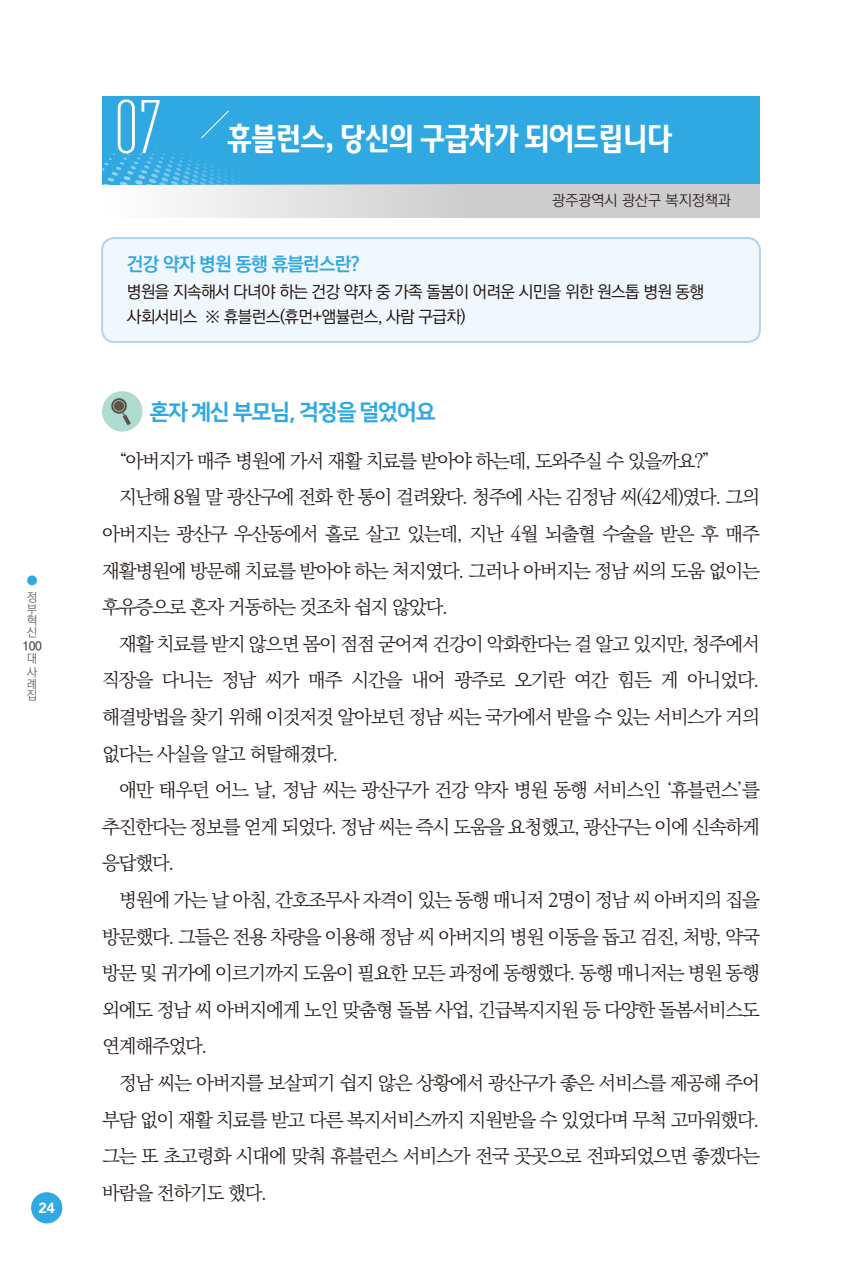
<style>
.page{position:relative;width:862px;height:1276px;background:#fff}
.page>*{position:absolute;margin:0;border:0;box-sizing:border-box;transform-origin:0 0}
.t1{font:300 74.2px "DIN Cond";color:#fff}
.다음_변경{font:700 30px "Daum Semi";letter-spacing:-.04em;color:#fff;scale:.85 1}
.t2{font:22px "Nanum Square EB";letter-spacing:-.06em;color:#30a8e1}
.t3{font:300 19px/36.6px "Ko Pub Batang";letter-spacing:-.06em;color:#231916;text-align:justify}
.t4{font:700 19px "Ko Pub Dotum";letter-spacing:-.04em;color:#30a8e1}
.t5{font:500 16.8px/24.2px "Ko Pub Dotum";letter-spacing:-.04em;color:#231916}
.ÙÅÁ_Û{font:300 15px "Ko Pub Dotum";color:#231916}
.t6{font:700 14.8px "Univers";color:#fff}
.t7{font:300 12px/11.6px "Ko Pub Dotum";color:#595857}
.t8{font:700 12px "Ko Pub Dotum";color:#595857}
.t9{font:300 12px "Ko Pub Dotum";color:#30a8e1}
</style>
<div class="page">
<div style="left:31px;top:1192px;width:31px;height:31px;background:#30a8e1;border-radius:50%"></div>
<div style="left:102px;top:391px;width:41px;height:41px;background:#afdbd1;border-radius:50%"></div>
<svg style="left:111px;top:398px;width:20px;height:27px"></svg>
<div style="left:102px;top:96px;width:658px;height:88px;background:#30a8e1"></div>
<svg style="left:201px;top:110px;width:28px;height:29px"></svg>
<svg style="left:102px;top:146px;width:144px;height:38px"></svg>
<div style="left:102px;top:184px;width:658px;height:34px;background:linear-gradient(to right,#f5f5f5,#c1c1c1)"></div>
<div style="left:102px;top:238px;width:658px;height:104px;background:#f1f8fd;border-radius:12px"></div>
<div style="left:101px;top:237px;width:660px;height:106px;border:2px solid #aed4f1;border-radius:12px"></div>
<p class="t9" style="left:27px;top:574px;width:12px">●</p>
<p class="t7" style="left:27px;top:592px;width:12px;text-align:justify">정 부 혁 신</p>
<p class="t8" style="left:23px;top:640px;width:21px">100</p>
<p class="t7" style="left:27px;top:651px;width:12px;line-height:14.6px">대 사</p>
<p class="t7" style="left:27px;top:679px;width:11px">례 집</p>
<p class="t6" style="left:39px;top:1199px;width:18px">24</p>
<p class="t1" style="left:113px;top:84px;width:51px">07</p>
<p class="다음_변경" style="left:227px;top:121px;width:526px">휴블런스, 당신의 구급차가 되어드립니다</p>
<p class="ÙÅÁ_Û" style="left:552px;top:193px;width:180px">광주광역시 광산구 복지정책과</p>
<p class="t4" style="left:127px;top:255px;width:234px">건강 약자 병원 동행 휴블런스란?</p>
<p class="t5" style="left:127px;top:281px;width:579px">병원을 지속해서 다녀야 하는 건강 약자 중 가족 돌봄이 어려운 시민을 위한 원스톱 병원 동행 사회서비스 ※ 휴블런스(휴먼+앰뷸런스, 사람 구급차)</p>
<p class="t2" style="left:150px;top:400px;width:288px">혼자 계신 부모님, 걱정을 덜었어요</p>
<p class="t3" style="left:119px;top:443px;width:592px">“아버지가 매주 병원에 가서 재활 치료를 받아야 하는데, 도와주실 수 있을까요?”</p>
<p class="t3" style="left:102px;top:480px;width:659px;text-indent:17px">지난해 8월 말 광산구에 전화 한 통이 걸려왔다. 청주에 사는 김정남 씨(42세)였다. 그의 아버지는 광산구 우산동에서 홀로 살고 있는데, 지난 4월 뇌출혈 수술을 받은 후 매주 재활병원에 방문해 치료를 받아야 하는 처지였다. 그러나 아버지는 정남 씨의 도움 없이는 후유증으로 혼자 거동하는 것조차 쉽지 않았다.</p>
<p class="t3" style="left:102px;top:626px;width:659px;text-indent:17px">재활 치료를 받지 않으면 몸이 점점 굳어져 건강이 악화한다는 걸 알고 있지만, 청주에서 직장을 다니는 정남 씨가 매주 시간을 내어 광주로 오기란 여간 힘든 게 아니었다. 해결방법을 찾기 위해 이것저것 알아보던 정남 씨는 국가에서 받을 수 있는 서비스가 거의 없다는 사실을 알고 허탈해졌다.</p>
<p class="t3" style="left:102px;top:772px;width:659px;text-indent:17px">애만 태우던 어느 날, 정남 씨는 광산구가 건강 약자 병원 동행 서비스인 ‘휴블런스’를 추진한다는 정보를 얻게 되었다. 정남 씨는 즉시 도움을 요청했고, 광산구는 이에 신속하게 응답했다.</p>
<p class="t3" style="left:102px;top:882px;width:659px;text-indent:17px">병원에 가는 날 아침, 간호조무사 자격이 있는 동행 매니저 2명이 정남 씨 아버지의 집을 방문했다. 그들은 전용 차량을 이용해 정남 씨 아버지의 병원 이동을 돕고 검진, 처방, 약국 방문 및 귀가에 이르기까지 도움이 필요한 모든 과정에 동행했다. 동행 매니저는 병원 동행 외에도 정남 씨 아버지에게 노인 맞춤형 돌봄 사업, 긴급복지지원 등 다양한 돌봄서비스도 연계해주었다.</p>
<p class="t3" style="left:102px;top:1065px;width:659px;text-indent:17px">정남 씨는 아버지를 보살피기 쉽지 않은 상황에서 광산구가 좋은 서비스를 제공해 주어 부담 없이 재활 치료를 받고 다른 복지서비스까지 지원받을 수 있었다며 무척 고마워했다. 그는 또 초고령화 시대에 맞춰 휴블런스 서비스가 전국 곳곳으로 전파되었으면 좋겠다는 바람을 전하기도 했다.</p>
</div>
